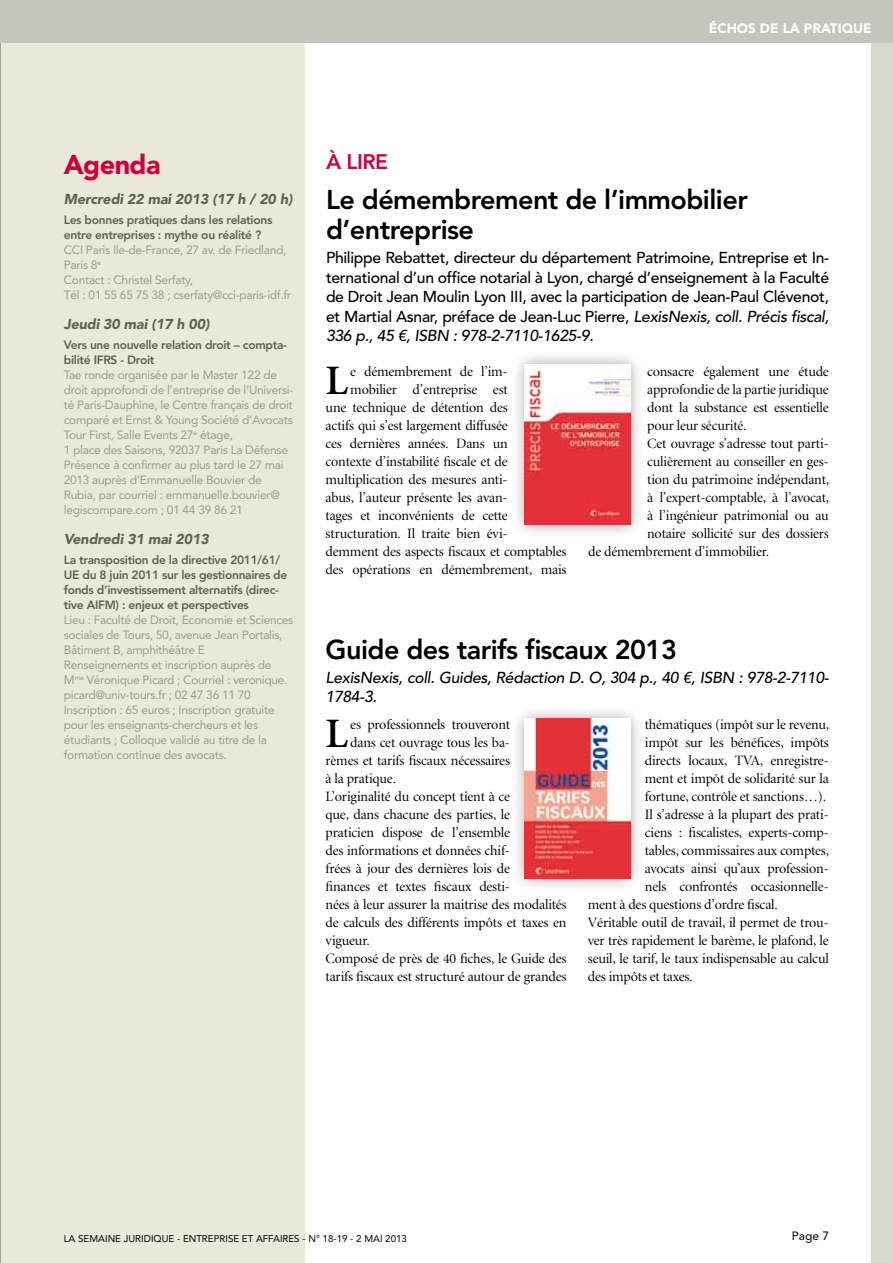
<style>
.page{position:relative;width:893px;height:1263px;background:#fff}
.page>*{position:absolute;margin:0;border:0;box-sizing:border-box;transform-origin:0 0}
.t1{font:600 42px "Minion";color:#000}
.t2{font:800 27px/30px "Avenir LT";letter-spacing:-.02em;color:#000}
.t3{font:900 27px "Avenir LT";letter-spacing:-.02em;color:#cf003d}
.t4{font:800 21px "Avenir LT";color:#cf003d}
.t5{font:500 15.75px/19.5px "Avenir LT";letter-spacing:-.02em;color:#000;text-align:justify}
.t6{font:italic 500 15.75px/19.5px "Avenir LT";letter-spacing:-.02em;color:#000}
.t7{font:14.25px "Minion Display";letter-spacing:-.01em;color:#000}
.t8{font:italic 900 14.25px "Avenir LT";letter-spacing:-.01em;color:#626250}
.t9{font:900 13.5px "Avenir LT";color:#fff}
.t10{font:12px/15px "Avenir LT";letter-spacing:-.025em;color:#9d9c8e}
.t11{font:800 12px/15px "Avenir LT";letter-spacing:-.025em;color:#626250}
.t12{font:12px "Avenir LT";color:#000}
.t13{font:9.75px "Avenir LT";color:#000}
.s1{font-style:italic}
</style>
<div class="page">
<div style="left:0;top:43px;width:305px;height:1220px;background:#e9e8da"></div>
<hr style="left:0;top:43px;width:1px;height:1220px;background:#9d9c8e">
<div style="left:872px;top:0;width:21px;height:1263px;background:#dad9ce"></div>
<div style="left:0;top:0;width:893px;height:43px;background:#c6c5bb"></div>
<div style="left:510px;top:350px;width:134px;height:189px;background:#000;opacity:.35"></div>
<img style="left:525px;top:364px;width:105px;height:160px">
<div style="left:510px;top:704px;width:134px;height:189px;background:#000;opacity:.35"></div>
<img style="left:525px;top:719px;width:105px;height:160px">
<p class="t9" style="left:709px;top:20px;width:164px">ÉCHOS DE LA PRATIQUE</p>
<h2 class="t3" style="left:64px;top:148px;width:98px">Agenda</h2>
<h3 class="t4" style="left:326px;top:149px;width:64px">À LIRE</h3>
<p class="t8" style="left:64px;top:191px;width:230px">Mercredi 22 mai 2013 (17 h / 20 h)</p>
<p class="t11" style="left:64px;top:212px;width:210px">Les bonnes pratiques dans les relations entre entreprises : mythe ou réalité ?</p>
<p class="t10" style="left:64px;top:242px;width:229px">CCI Paris I le-de-France, 27 av. de Friedland,<br>Paris 8<sup>e<br></sup>Contact : Christel Serfaty,<br>Tél : 01 55 65 75 38 ; cserfaty@cci-paris-idf.fr</p>
<p class="t8" style="left:64px;top:316px;width:147px">Jeudi 30 mai (17 h 00)</p>
<p class="t11" style="left:64px;top:337px;width:225px">Vers une nouvelle relation droit – compta&shy;bilité IFRS - Droit</p>
<p class="t10" style="left:64px;top:367px;width:231px">Tae ronde organisée par le Master 122 de droit approfondi de l’entreprise de l’U niversi&shy;té Paris-Dauphine, le Centre français de droit comparé et Ernst &amp; Young Société d’Avocats Tour First, Salle Events 27<sup>e</sup> étage,<br>1 place des Saisons, 92037 Paris La Défense Présence à confirmer au plus tard le 27 mai 2013 auprès d’Emmanuelle Bouvier de Rubia, par courriel : emmanuelle.bouvier@ legiscompare.com ; 01 44 39 86 21</p>
<p class="t8" style="left:64px;top:531px;width:147px">Vendredi 31 mai 2013</p>
<p class="t11" style="left:64px;top:552px;width:225px">La transposition de la directive 2011/61/ UE du 8 juin 2011 sur les gestionnaires de fonds d’investissement alternatifs (direc&shy;tive AIFM) : enjeux et perspectives</p>
<p class="t10" style="left:64px;top:612px;width:231px">Lieu : Faculté de Droit, Economie et Sciences sociales de Tours, 50, avenue Jean Portalis, Bâtiment B, amphithéâtre E<br>Renseignements et inscription auprès de<br>M <sup>me</sup> Véronique Picard ; Courriel : veronique. picard@univ-tours.fr ; 02 47 36 11 70<br>I nscription : 65 euros ; I nscription gratuite pour les enseignants-chercheurs et les étudiants ; Colloque validé au titre de la formation continue des avocats.</p>
<h2 class="t2" style="left:326px;top:185px;width:423px">Le démembrement de l’immobilier d’entreprise</h2>
<p class="t5" style="left:326px;top:248px;width:505px">Philippe Rebattet, directeur du département Patrimoine, Entreprise et In&shy;ternational d’un office notarial à Lyon, chargé d’enseignement à la Faculté de Droit Jean Moulin Lyon III, avec la participation de Jean-Paul Clévenot, et Martial Asnar, préface de Jean-Luc Pierre, <span class="s1">LexisNexis, coll. Précis fiscal, 336 p., 45 €, ISBN : 978-2-7110-1625-9</span>.</p>
<h1 class="t1" style="left:326px;top:359px;width:24px">L</h1>
<p class="t7" style="left:350px;top:364px;width:159px">e démembrement de l’im-</p>
<p class="t7" style="left:647px;top:364px;width:183px">consacre également une étude</p>
<p class="t7" style="left:647px;top:382px;width:183px">approfondie de la partie juridique</p>
<p class="t7" style="left:647px;top:400px;width:183px">dont la substance est essentielle</p>
<p class="t7" style="left:647px;top:418px;width:101px">pour leur sécurité.</p>
<p class="t7" style="left:647px;top:436px;width:183px">Cet ouvrage s’adresse tout parti-</p>
<p class="t7" style="left:647px;top:454px;width:183px">culièrement au conseiller en ges-</p>
<p class="t7" style="left:647px;top:472px;width:184px">tion du patrimoine indépendant,</p>
<p class="t7" style="left:647px;top:490px;width:184px">à l’expert-comptable, à l’avocat,</p>
<p class="t7" style="left:647px;top:508px;width:183px">à l’ingénieur patrimonial ou au</p>
<p class="t7" style="left:647px;top:526px;width:183px">notaire sollicité sur des dossiers</p>
<p class="t7" style="left:588px;top:544px;width:182px">de démembrement d’immobilier.</p>
<p class="t7" style="left:350px;top:382px;width:159px">mobilier d’entreprise est</p>
<p class="t7" style="left:326px;top:400px;width:184px">une technique de détention des</p>
<p class="t7" style="left:326px;top:418px;width:184px">actifs qui s’est largement diffusée</p>
<p class="t7" style="left:326px;top:436px;width:184px">ces dernières années. Dans un</p>
<p class="t7" style="left:326px;top:454px;width:184px">contexte d’instabilité fiscale et de</p>
<p class="t7" style="left:326px;top:472px;width:184px">multiplication des mesures anti-</p>
<p class="t7" style="left:326px;top:490px;width:184px">abus, l’auteur présente les avan-</p>
<p class="t7" style="left:326px;top:508px;width:184px">tages et inconvénients de cette</p>
<p class="t7" style="left:326px;top:526px;width:184px">structuration. Il traite bien évi-</p>
<p class="t7" style="left:326px;top:544px;width:242px">demment des aspects fiscaux et comptables</p>
<p class="t7" style="left:326px;top:562px;width:242px">des opérations en démembrement, mais</p>
<h2 class="t2" style="left:326px;top:635px;width:353px">Guide des tarifs fiscaux 2013</h2>
<p class="t6" style="left:326px;top:668px;width:505px">LexisNexis, coll. Guides, Rédaction D. O, 304 p., 40 €, ISBN : 978-2-7110-<br>1784-3.</p>
<h1 class="t1" style="left:326px;top:713px;width:24px">L</h1>
<p class="t7" style="left:350px;top:718px;width:161px">es professionnels trouveront</p>
<p class="t7" style="left:645px;top:718px;width:186px">thématiques (impôt sur le revenu,</p>
<p class="t7" style="left:645px;top:736px;width:185px">impôt sur les bénéfices, impôts</p>
<p class="t7" style="left:645px;top:754px;width:185px">directs locaux, TVA, enregistre-</p>
<p class="t7" style="left:645px;top:772px;width:185px">ment et impôt de solidarité sur la</p>
<p class="t7" style="left:645px;top:790px;width:183px">fortune, contrôle et sanctions…).</p>
<p class="t7" style="left:645px;top:808px;width:185px">Il s’adresse à la plupart des prati-</p>
<p class="t7" style="left:645px;top:826px;width:185px">ciens : fiscalistes, experts-comp-</p>
<p class="t7" style="left:645px;top:844px;width:186px">tables, commissaires aux comptes,</p>
<p class="t7" style="left:645px;top:862px;width:185px">avocats ainsi qu’aux profession-</p>
<p class="t7" style="left:645px;top:880px;width:185px">nels confrontés occasionnelle-</p>
<p class="t7" style="left:588px;top:898px;width:192px">ment à des questions d’ordre fiscal.</p>
<p class="t7" style="left:588px;top:916px;width:242px">Véritable outil de travail, il permet de trou-</p>
<p class="t7" style="left:588px;top:934px;width:242px">ver très rapidement le barème, le plafond, le</p>
<p class="t7" style="left:588px;top:952px;width:242px">seuil, le tarif, le taux indispensable au calcul</p>
<p class="t7" style="left:588px;top:970px;width:106px">des impôts et taxes.</p>
<p class="t7" style="left:350px;top:736px;width:161px">dans cet ouvrage tous les ba-</p>
<p class="t7" style="left:326px;top:754px;width:186px">rèmes et tarifs fiscaux nécessaires</p>
<p class="t7" style="left:326px;top:772px;width:72px">à la pratique.</p>
<p class="t7" style="left:326px;top:790px;width:186px">L’originalité du concept tient à ce</p>
<p class="t7" style="left:326px;top:808px;width:186px">que, dans chacune des parties, le</p>
<p class="t7" style="left:326px;top:826px;width:186px">praticien dispose de l’ensemble</p>
<p class="t7" style="left:326px;top:844px;width:186px">des informations et données chif-</p>
<p class="t7" style="left:326px;top:862px;width:186px">frées à jour des dernières lois de</p>
<p class="t7" style="left:326px;top:880px;width:186px">finances et textes fiscaux desti-</p>
<p class="t7" style="left:326px;top:898px;width:242px">nées à leur assurer la maitrise des modalités</p>
<p class="t7" style="left:326px;top:916px;width:242px">de calculs des différents impôts et taxes en</p>
<p class="t7" style="left:326px;top:934px;width:46px">vigueur.</p>
<p class="t7" style="left:326px;top:952px;width:242px">Composé de près de 40 fiches, le Guide des</p>
<p class="t7" style="left:326px;top:970px;width:242px">tarifs fiscaux est structuré autour de grandes</p>
<p class="t13" style="left:64px;top:1233px;width:216px">La Semaine Juridique - ENTREPRISE ET AFFAIRE</p>
<p class="t13" style="left:294px;top:1233px;width:77px">S - N° 18-19 - 2 MAI</p>
<p class="t13" style="left:385px;top:1233px;width:23px">2013</p>
<p class="t12" style="left:792px;top:1229px;width:39px">Page 7</p>
</div>
